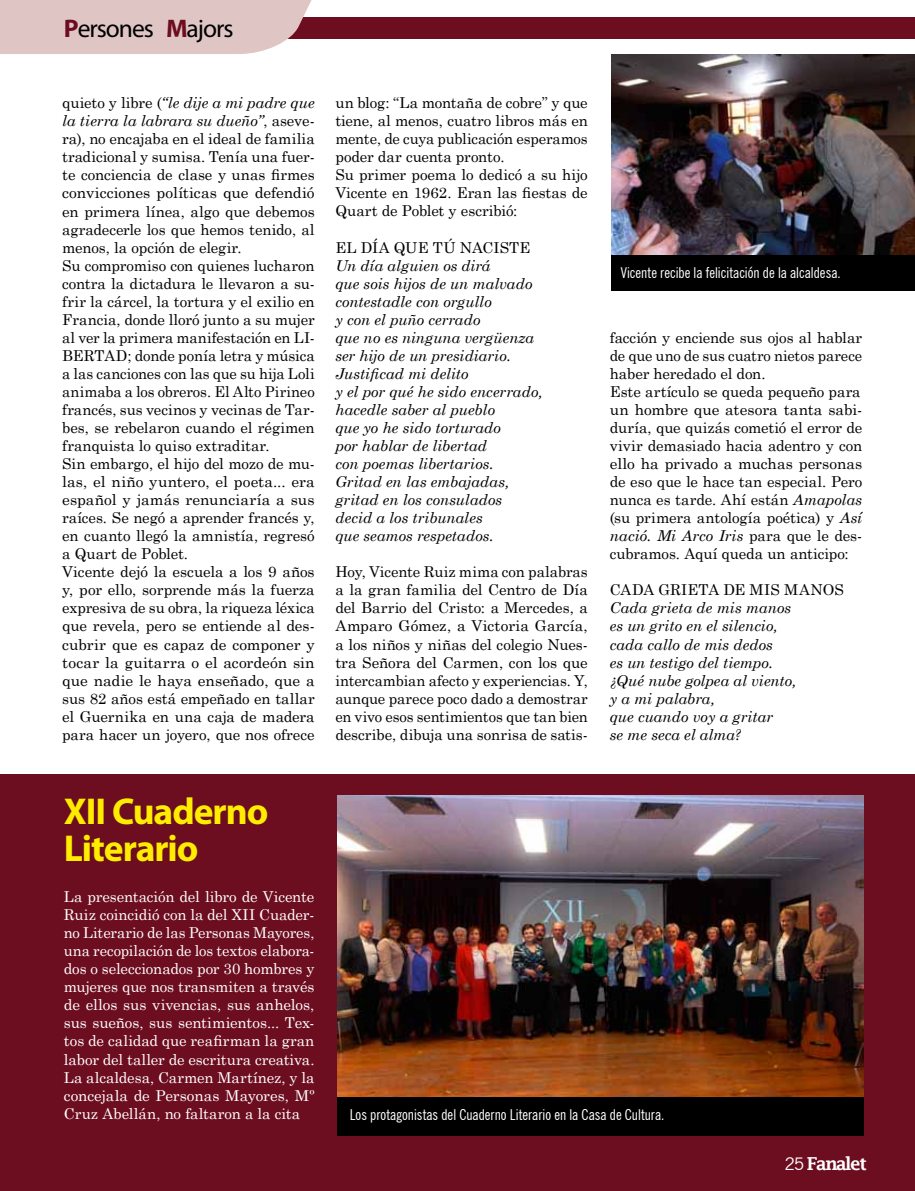
<style>
.page{position:relative;width:915px;height:1191px;background:#fff}
.page>*{position:absolute;margin:0;border:0;box-sizing:border-box;transform-origin:0 0}
.t1{font:700 37.5px/37.5px "Myriad Pro";letter-spacing:-.03em;color:#ffed00}
.t2{font:25.5px "Myriad Pro";letter-spacing:-.04em;color:#000}
.t3{font:600 17.85px "Lucida Fax";letter-spacing:-.08em;color:#fff}
.t4{font:15px/18px "Century Schoolbook";letter-spacing:-.005em;color:#000}
.t5{font:italic 15px/18px "Century Schoolbook";color:#000}
.t6{font:15px/18px "Century Schoolbook";letter-spacing:.005em;color:#fff;text-align:justify}
.t7{font:condensed 15px "News Gothic BT";color:#fff}
.s1{font-weight:700;color:#6d0d20}
.s2{font-style:italic}
.s3{font-family:"News Gothic BT";font-weight:400;font-size:17.4px}
</style>
<div class="page">
<div style="left:0;top:1134px;width:914px;height:57px;background:#6d0d20"></div>
<div style="left:12px;top:18px;width:902px;height:21px;background:#6d0d20"></div>
<div style="left:0;top:0;width:316px;height:54px;background:#dfc6c5"></div>
<div style="left:0;top:774px;width:914px;height:405px;background:#6d0d20"></div>
<img style="left:611px;top:54px;width:303px;height:201px">
<div style="left:611px;top:255px;width:303px;height:36px;background:#000"></div>
<img style="left:337px;top:795px;width:526px;height:302px">
<div style="left:337px;top:1097px;width:526px;height:38px;background:#000"></div>
<h2 class="t2" style="left:64px;top:13px;width:171px"><span class="s1">P</span>ersones <span class="s1">M</span>ajors</h2>
<p class="t4" style="left:62px;top:93px;width:254px">quieto y libre (<span class="s2">“le dije a mi padre que la tierra la labrara su dueño”</span>, aseve&shy;ra), no encajaba en el ideal de familia tradicional y sumisa. Tenía una fuer&shy;te conciencia de clase y unas firmes convicciones políticas que defendió en primera línea, algo que debemos agradecerle los que hemos tenido, al menos, la opción de elegir.<br>Su compromiso con quienes lucharon contra la dictadura le llevaron a su&shy;frir la cárcel, la tortura y el exilio en Francia, donde lloró junto a su mujer al ver la primera manifestación en LI-BERTAD; donde ponía letra y música a las canciones con las que su hija Loli animaba a los obreros. El Alto Pirineo francés, sus vecinos y vecinas de Tar&shy;bes, se rebelaron cuando el régimen franquista lo quiso extraditar.<br>Sin embargo, el hijo del mozo de mu&shy;las, el niño yuntero, el poeta... era español y jamás renunciaría a sus raíces. Se negó a aprender francés y, en cuanto llegó la amnistía, regresó a Quart de Poblet.<br>Vicente dejó la escuela a los 9 años y, por ello, sorprende más la fuerza expresiva de su obra, la riqueza léxica que revela, pero se entiende al des&shy;cubrir que es capaz de componer y tocar la guitarra o el acordeón sin que nadie le haya enseñado, que a sus 82 años está empeñado en tallar el Guernika en una caja de madera para hacer un joyero, que nos ofrece</p>
<p class="t4" style="left:335px;top:93px;width:254px">un blog: “La montaña de cobre” y que tiene, al menos, cuatro libros más en mente, de cuya publicación esperamos poder dar cuenta pronto.<br>Su primer poema lo dedicó a su hijo<br>Vicente en 1962. Eran las fiestas de<br>Quart de Poblet y escribió:</p>
<p class="t4" style="left:335px;top:237px;width:196px">EL DÍA QUE TÚ NACISTE</p>
<p class="t5" style="left:335px;top:255px;width:208px">Un día alguien os dirá<br>que sois hijos de un malvado contestadle con orgullo<br>y con el puño cerrado<br>que no es ninguna vergüenza ser hijo de un presidiario.<br>Justificad mi delito<br>y el por qué he sido encerrado, hacedle saber al pueblo<br>que yo he sido torturado<br>por hablar de libertad<br>con poemas libertarios.<br>Gritad en las embajadas, gritad en los consulados decid a los tribunales<br>que seamos respetados.</p>
<p class="t4" style="left:335px;top:561px;width:254px;text-align:justify">Hoy, Vicente Ruiz mima con palabras a la gran familia del Centro de Día del Barrio del Cristo: a Mercedes, a Amparo Gómez, a Victoria García, a los niños y niñas del colegio Nues&shy;tra Señora del Carmen, con los que intercambian afecto y experiencias. Y, aunque parece poco dado a demostrar en vivo esos sentimientos que tan bien describe, dibuja una sonrisa de satis-</p>
<p class="t7" style="left:620px;top:263px;width:221px">Vicente recibe la felicitación de la alcaldesa.</p>
<p class="t4" style="left:609px;top:327px;width:254px">facción y enciende sus ojos al hablar de que uno de sus cuatro nietos parece haber heredado el don.<br>Este artículo se queda pequeño para un hombre que atesora tanta sabi&shy;duría, que quizás cometió el error de vivir demasiado hacia adentro y con ello ha privado a muchas personas de eso que le hace tan especial. Pero nunca es tarde. Ahí están <span class="s2">Amapolas </span>(su primera antología poética) y <span class="s2">Así nació. Mi Arco Iris</span> para que le des&shy;cubramos. Aquí queda un anticipo:</p>
<p class="t4" style="left:609px;top:579px;width:236px">CADA GRIETA DE MIS MANOS</p>
<p class="t5" style="left:609px;top:598px;width:188px">Cada grieta de mis manos es un grito en el silencio, cada callo de mis dedos<br>es un testigo del tiempo. ¿Qué nube golpea al viento, y a mi palabra,<br>que cuando voy a gritar<br>se me seca el alma?</p>
<h1 class="t1" style="left:64px;top:791px;width:206px">XII Cuaderno<br>Literario</h1>
<p class="t6" style="left:64px;top:886px;width:252px">La presentación del libro de Vicente Ruiz coincidió con la del XII Cuader&shy;no Literario de las Personas Mayores, una recopilación de los textos elabora&shy;dos o seleccionados por 30 hombres y mujeres que nos transmiten a través de ellos sus vivencias, sus anhelos, sus sueños, sus sentimientos... Tex&shy;tos de calidad que reafirman la gran labor del taller de escritura creativa.<br>La alcaldesa, Carmen Martínez, y la concejala de Personas Mayores, Mº Cruz Abellán, no faltaron a la cita</p>
<p class="t7" style="left:349px;top:1105px;width:316px">Los protagonistas del Cuaderno Literario en la Casa de Cultura.</p>
<p class="t3" style="left:784px;top:1153px;width:84px"><span class="s3">25</span> Fanalet</p>
</div>
